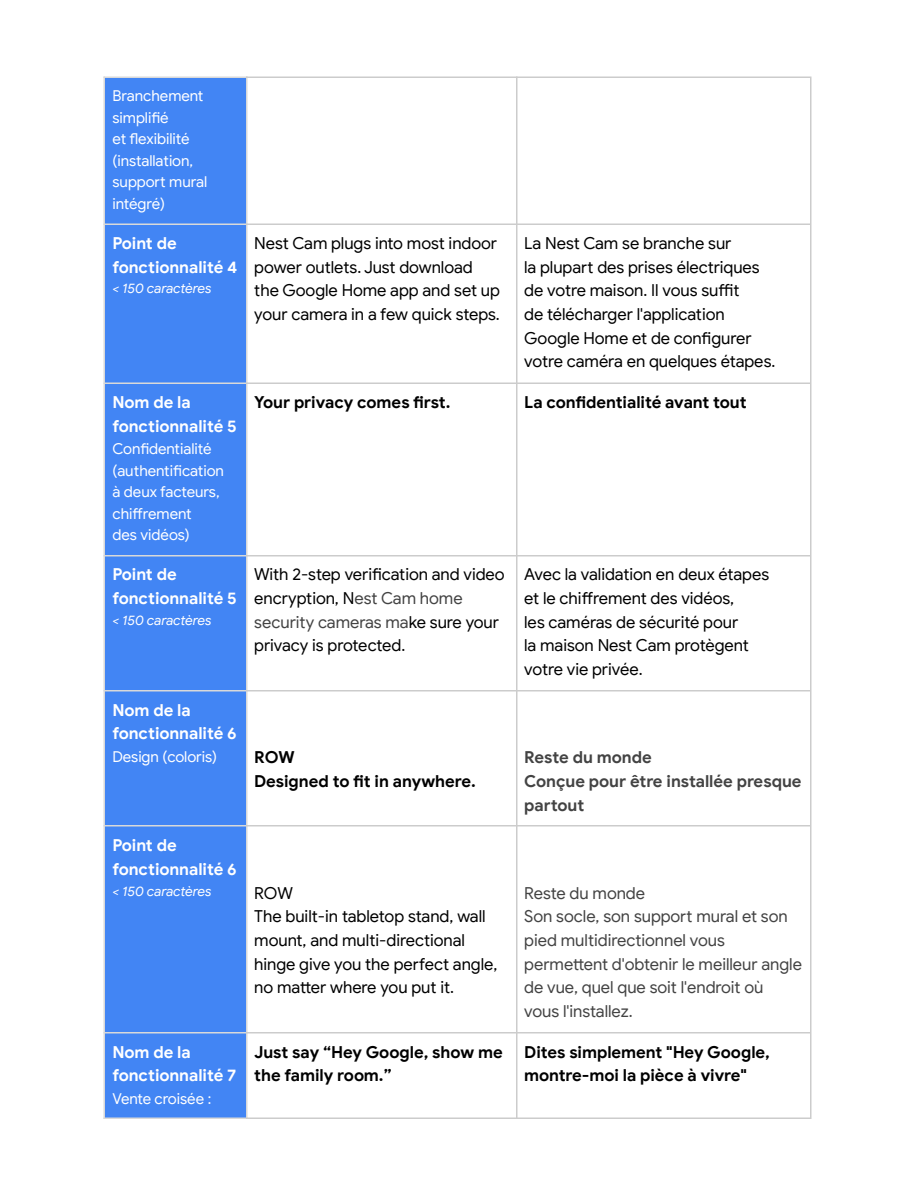
<style>
.page{position:relative;width:918px;height:1188px;background:#fff}
.page>*{position:absolute;margin:0;border:0;box-sizing:border-box;transform-origin:0 0}
.t1{font:16.5px/23.7px "Google Sans";color:#000}
.t2{font:700 16.5px/23.7px "Google Sans";letter-spacing:-.005em;color:#000}
.t3{font:16.5px/23.7px "Google Sans";color:#434343}
.t4{font:700 16.5px/23.7px "Google Sans";letter-spacing:-.005em;color:#fff}
.t5{font:700 16.5px/23.7px "Google Sans";letter-spacing:-.005em;color:#434343}
.t6{font:15px/21.6px "Google Sans";color:#fff}
.t7{font:italic 13.5px "Google Sans";letter-spacing:-.005em;color:#fff}
.s1{color:#434343}
</style>
<div class="page">
<div style="left:105px;top:78px;width:141px;height:146px;background:#4285f4"></div>
<div style="left:105px;top:224px;width:141px;height:160px;background:#4285f4"></div>
<div style="left:105px;top:384px;width:141px;height:172px;background:#4285f4"></div>
<div style="left:105px;top:556px;width:141px;height:135px;background:#4285f4"></div>
<div style="left:105px;top:691px;width:141px;height:135px;background:#4285f4"></div>
<div style="left:105px;top:826px;width:141px;height:207px;background:#4285f4"></div>
<div style="left:105px;top:1033px;width:141px;height:85px;background:#4285f4"></div>
<hr style="left:104px;top:76px;width:1px;height:1043px;background:#d9d9d9">
<hr style="left:246px;top:76px;width:2px;height:1043px;background:#d9d9d9">
<hr style="left:516px;top:76px;width:2px;height:1043px;background:#ccc">
<hr style="left:810px;top:76px;width:2px;height:1043px;background:#ccc">
<hr style="left:104px;top:76px;width:144px;height:2px;background:#d9d9d9">
<hr style="left:246px;top:76px;width:564px;height:2px;background:#ccc">
<hr style="left:104px;top:223px;width:144px;height:2px;background:#d9d9d9">
<hr style="left:246px;top:223px;width:564px;height:2px;background:#ccc">
<hr style="left:104px;top:383px;width:144px;height:1px;background:#d9d9d9">
<hr style="left:246px;top:383px;width:564px;height:1px;background:#ccc">
<hr style="left:104px;top:555px;width:144px;height:1px;background:#d9d9d9">
<hr style="left:246px;top:555px;width:564px;height:1px;background:#ccc">
<hr style="left:104px;top:690px;width:144px;height:2px;background:#d9d9d9">
<hr style="left:246px;top:690px;width:564px;height:2px;background:#ccc">
<hr style="left:104px;top:825px;width:144px;height:2px;background:#d9d9d9">
<hr style="left:246px;top:825px;width:564px;height:2px;background:#ccc">
<hr style="left:104px;top:1032px;width:144px;height:2px;background:#d9d9d9">
<hr style="left:246px;top:1032px;width:564px;height:2px;background:#ccc">
<hr style="left:104px;top:1118px;width:144px;height:1px;background:#d9d9d9">
<hr style="left:246px;top:1118px;width:564px;height:1px;background:#ccc">
<p class="t6" style="left:112px;top:85px;width:96px">Branchement simplifié<br>et flexibilité (installation, support mural intégré)</p>
<p class="t4" style="left:112px;top:231px;width:127px">Point de fonctionnalité 4</p>
<p class="t7" style="left:112px;top:280px;width:101px">&lt; 150 caractères</p>
<p class="t4" style="left:112px;top:391px;width:126px">Nom de la fonctionnalité 5</p>
<p class="t6" style="left:112px;top:438px;width:113px">Confidentialité (authentification à deux facteurs, chiffrement<br>des vidéos)</p>
<p class="t4" style="left:112px;top:563px;width:126px">Point de fonctionnalité 5</p>
<p class="t7" style="left:112px;top:612px;width:101px">&lt; 150 caractères</p>
<p class="t1" style="left:254px;top:231px;width:247px">Nest Cam plugs into most indoor power outlets. Just download the Google Home app and set up your camera in a few quick steps.</p>
<p class="t1" style="left:524px;top:231px;width:253px">La Nest Cam se branche sur<br>la plupart des prises électriques de votre maison. Il vous suffit<br>de télécharger l'application<br>Google Home et de configurer votre caméra en quelques étapes.</p>
<p class="t2" style="left:254px;top:391px;width:198px">Your privacy comes first.</p>
<p class="t2" style="left:524px;top:391px;width:224px">La confidentialité avant tout</p>
<p class="t1" style="left:254px;top:563px;width:252px">With 2-step verification and video encryption, N<span class="s1">est Cam home security cameras ma</span>ke sure your privacy is protected.</p>
<p class="t1" style="left:524px;top:563px;width:247px">Avec la validation en deux étapes et le chiffrement des vidéos,<br>les caméras de sécurité pour<br>la maison Nest Cam protègent votre vie privée.</p>
<p class="t4" style="left:112px;top:698px;width:126px">Nom de la fonctionnalité 6</p>
<p class="t6" style="left:112px;top:746px;width:106px">Design (coloris)</p>
<p class="t2" style="left:254px;top:746px;width:223px">ROW<br>Designed to fit in anywhere.</p>
<p class="t5" style="left:524px;top:746px;width:279px">Reste du monde<br>Conçue pour être installée presque partout</p>
<p class="t4" style="left:112px;top:834px;width:126px">Point de fonctionnalité 6</p>
<p class="t7" style="left:112px;top:883px;width:101px">&lt; 150 caractères</p>
<p class="t1" style="left:254px;top:881px;width:245px">ROW<br>The built-in tabletop stand, wall mount, and multi-directional hinge give you the perfect angle, no matter where you put it.</p>
<p class="t3" style="left:524px;top:881px;width:279px">Reste du monde<br>Son socle, son support mural et son pied multidirectionnel vous permettent d'obtenir le meilleur angle de vue, quel que soit l'endroit où vous l'installez.</p>
<p class="t4" style="left:112px;top:1040px;width:125px">Nom de la fonctionnalité 7</p>
<p class="t6" style="left:112px;top:1088px;width:100px">Vente croisée :</p>
<p class="t2" style="left:254px;top:1040px;width:250px">Just say “Hey Google, show me the family room.”</p>
<p class="t2" style="left:524px;top:1040px;width:247px">Dites simplement "Hey Google, montre-moi la pièce à vivre"</p>
</div>
